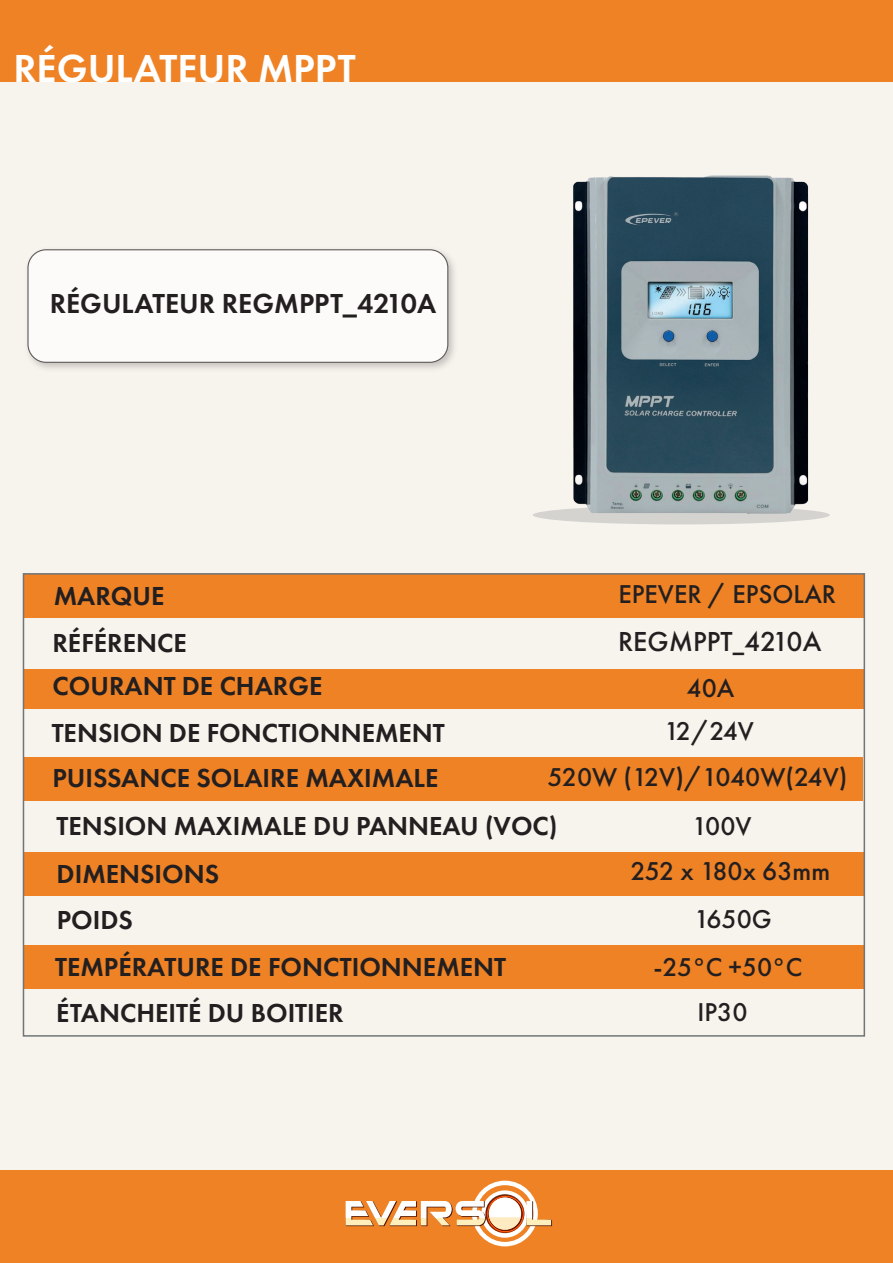
<style>
.page{position:relative;width:893px;height:1263px;background:#f7f3ed}
.page>*{position:absolute;margin:0;border:0;box-sizing:border-box;transform-origin:0 0}
.t1{font:600 40.5px "Futura PT";color:#fff}
.t2{font:600 28.5px "Futura PT";color:#231f20}
.t3{font:500 28.5px "Futura PT";color:#231f20}
.t4{font:600 27px/46.8px "Futura PT";color:#231f20}
.t5{font:500 26.7px "Futura PT";color:#231f20}
</style>
<div class="page">
<div style="left:0;top:1171px;width:893px;height:92px;background:#ee8225"></div>
<div style="left:472px;top:1181px;width:66px;height:65px;border:4px solid #fff;border-radius:50%"></div>
<div style="left:481px;top:1190px;width:48px;height:48px;border:4px solid #fff;border-radius:50%"></div>
<svg style="left:346px;top:1194px;width:206px;height:39px"></svg>
<div style="left:0;top:0;width:893px;height:81px;background:#ee8225"></div>
<div style="left:23px;top:945px;width:841px;height:44px;background:#ee8225"></div>
<div style="left:24px;top:852px;width:840px;height:44px;background:#ee8225"></div>
<div style="left:24px;top:669px;width:840px;height:39px;background:#ee8225"></div>
<div style="left:23px;top:574px;width:841px;height:44px;background:#ee8225"></div>
<div style="left:23px;top:757px;width:840px;height:43px;background:#ee8225"></div>
<div style="left:533px;top:506px;width:297px;height:18px;background:#d4d3cf;border-radius:50%"></div>
<img style="left:28px;top:249px;width:426px;height:120px">
<div style="left:28px;top:250px;width:420px;height:112px;background:#fff;border-radius:18px"></div>
<div style="left:27px;top:249px;width:421px;height:114px;border:1px solid #231f20;border-radius:18px"></div>
<img style="left:572px;top:175px;width:240px;height:339px">
<h1 class="t1" style="left:13px;top:43px;width:344px">RÉGULATEUR MPPT</h1>
<p class="t2" style="left:50px;top:286px;width:388px">RÉGULATEUR REGMPPT_4210A</p>
<p class="t4" style="left:54px;top:572px;width:112px">MARQUE</p>
<p class="t5" style="left:618px;top:578px;width:219px">EPEVER / EPSOLAR</p>
<p class="t4" style="left:52px;top:619px;width:136px">RÉFÉRENCE</p>
<p class="t3" style="left:618px;top:624px;width:205px">REGMPPT_4210A</p>
<p class="t4" style="left:53px;top:663px;width:271px">COURANT DE CHARGE</p>
<p class="t5" style="left:686px;top:672px;width:49px">40A</p>
<p class="t4" style="left:52px;top:709px;width:395px">TENSION DE FONCTIONNEMENT</p>
<p class="t5" style="left:664px;top:715px;width:91px">12/24V</p>
<p class="t4" style="left:53px;top:755px;width:387px">PUISSANCE SOLAIRE MAXIMALE</p>
<p class="t5" style="left:548px;top:760px;width:301px">520W (12V)/1040W(24V)</p>
<p class="t4" style="left:57px;top:802px;width:502px">TENSION MAXIMALE DU PANNEAU (VOC)</p>
<p class="t5" style="left:692px;top:810px;width:61px">100V</p>
<p class="t4" style="left:57px;top:850px;width:164px">DIMENSIONS</p>
<p class="t5" style="left:630px;top:855px;width:201px">252 x 180x 63mm</p>
<p class="t4" style="left:57px;top:896px;width:78px">POIDS</p>
<p class="t5" style="left:694px;top:903px;width:79px">1650G</p>
<p class="t4" style="left:55px;top:943px;width:452px">TEMPÉRATURE DE FONCTIONNEMENT<br>ÉTANCHEITÉ DU BOITIER</p>
<p class="t5" style="left:653px;top:951px;width:150px">-25°C +50°C</p>
<p class="t5" style="left:697px;top:996px;width:52px">IP30</p>
</div>
